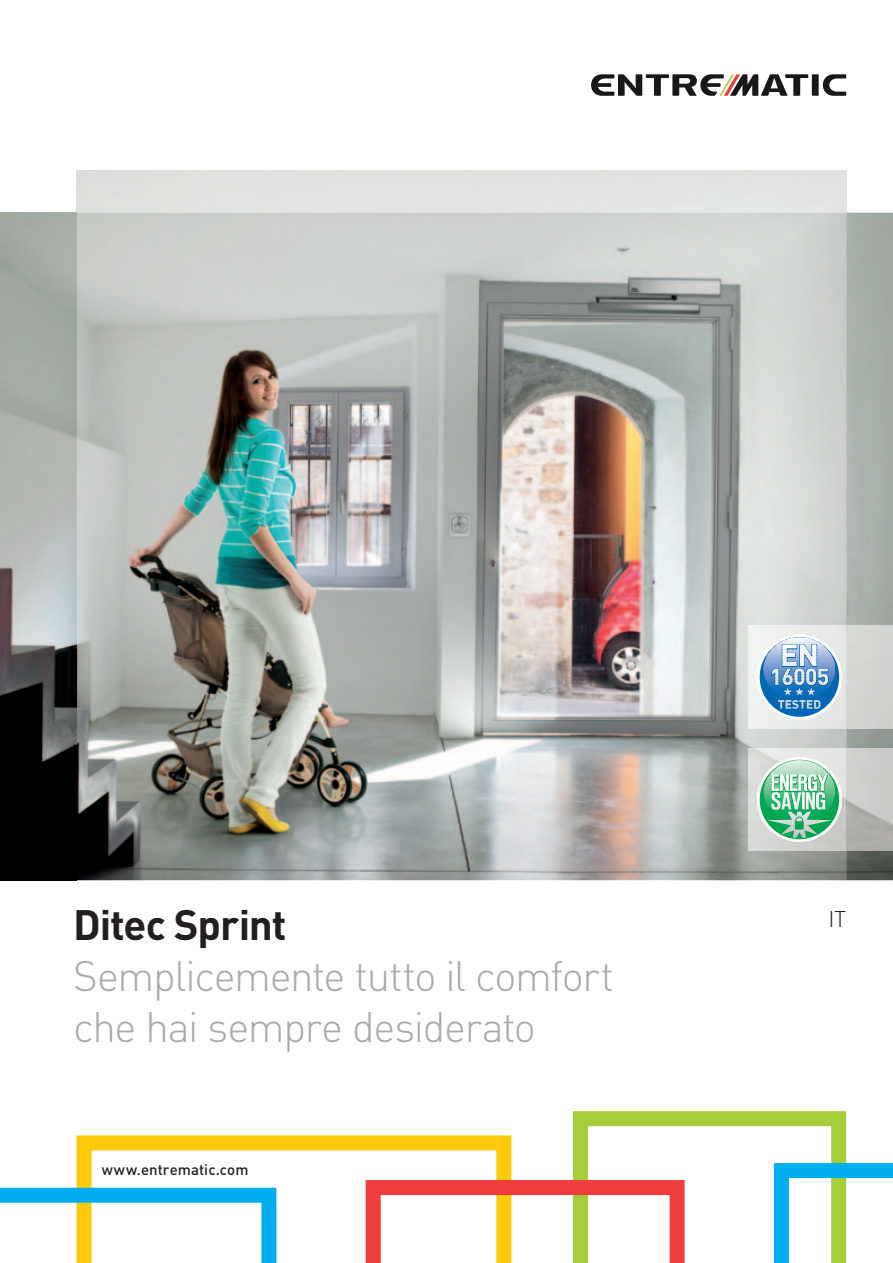
<style>
.page{position:relative;width:893px;height:1263px;background:#fff}
.page>*{position:absolute;margin:0;border:0;box-sizing:border-box;transform-origin:0 0}
.t1{font:300 42px/51px "DIN Pro";letter-spacing:-.035em;color:#a8a9ad}
.t2{font:700 42px "DIN Pro";letter-spacing:-.025em;color:#231f20}
.t3{font:300 22.5px "DIN Pro";color:#231f20}
.t4{font:500 15px "DIN Pro";letter-spacing:.005em;color:#231f20}
</style>
<div class="page">
<img style="left:77px;top:213px;width:769px;height:667px">
<img style="left:846px;top:213px;width:47px;height:667px">
<img style="left:0;top:213px;width:77px;height:667px">
<img style="left:748px;top:748px;width:145px;height:102px">
<img style="left:748px;top:626px;width:145px;height:102px">
<svg style="left:77px;top:1135px;width:289px;height:128px"></svg>
<svg style="left:0;top:1188px;width:276px;height:75px"></svg>
<svg style="left:366px;top:1111px;width:527px;height:152px"></svg>
<svg style="left:757px;top:757px;width:85px;height:85px"></svg>
<svg style="left:760px;top:760px;width:79px;height:79px"></svg>
<div style="left:757px;top:634px;width:85px;height:85px;background:#fff;border-radius:50%"></div>
<svg style="left:760px;top:637px;width:79px;height:80px"></svg>
<hr style="left:772px;top:644px;width:56px;height:3px;background:#fff">
<hr style="left:772px;top:647px;width:56px;height:1px;background:#fefefe">
<hr style="left:772px;top:648px;width:56px;height:1px;background:#fdfdfd">
<hr style="left:772px;top:649px;width:56px;height:2px;background:#fcfcfc">
<hr style="left:772px;top:651px;width:56px;height:1px;background:#fafafb">
<hr style="left:772px;top:652px;width:56px;height:2px;background:#f9fafa">
<hr style="left:772px;top:654px;width:56px;height:1px;background:#f8f9f9">
<hr style="left:772px;top:655px;width:56px;height:2px;background:#f6f7f8">
<hr style="left:772px;top:657px;width:56px;height:1px;background:#f5f6f8">
<hr style="left:772px;top:658px;width:56px;height:2px;background:#f4f6f7">
<hr style="left:772px;top:660px;width:56px;height:1px;background:#f2f4f6">
<hr style="left:772px;top:661px;width:56px;height:1px;background:#f1f3f5">
<hr style="left:772px;top:662px;width:56px;height:2px;background:#f0f2f4">
<hr style="left:772px;top:664px;width:56px;height:1px;background:#eef1f3">
<hr style="left:772px;top:665px;width:56px;height:2px;background:#edf0f2">
<hr style="left:772px;top:667px;width:56px;height:2px;background:#eceff1">
<hr style="left:772px;top:669px;width:56px;height:1px;background:#ebeef1">
<hr style="left:772px;top:670px;width:56px;height:2px;background:#eaedf0">
<hr style="left:772px;top:672px;width:56px;height:1px;background:#e9ecef">
<hr style="left:772px;top:673px;width:56px;height:2px;background:#e7ebee">
<hr style="left:772px;top:675px;width:56px;height:1px;background:#e6eaed">
<hr style="left:772px;top:676px;width:56px;height:2px;background:#e5e9ec">
<hr style="left:772px;top:678px;width:56px;height:1px;background:#e3e8eb">
<hr style="left:772px;top:679px;width:56px;height:2px;background:#e2e7ea">
<hr style="left:772px;top:681px;width:56px;height:2px;background:#e1e6ea">
<hr style="left:772px;top:683px;width:56px;height:1px;background:#e0e5e9">
<hr style="left:772px;top:684px;width:56px;height:2px;background:#dfe4e8">
<hr style="left:772px;top:686px;width:56px;height:2px;background:#dee3e7">
<hr style="left:772px;top:688px;width:56px;height:2px;background:#dce2e6">
<hr style="left:772px;top:690px;width:56px;height:1px;background:#dbe1e5">
<hr style="left:772px;top:691px;width:56px;height:3px;background:#dae0e4">
<hr style="left:772px;top:694px;width:56px;height:2px;background:#d8dfe3">
<hr style="left:772px;top:696px;width:56px;height:2px;background:#d7dee3">
<hr style="left:772px;top:698px;width:56px;height:2px;background:#d6dde2">
<hr style="left:772px;top:700px;width:56px;height:2px;background:#d5dce1">
<hr style="left:772px;top:702px;width:56px;height:2px;background:#d4dbe0">
<hr style="left:772px;top:704px;width:56px;height:2px;background:#d3dadf">
<hr style="left:772px;top:706px;width:56px;height:3px;background:#d1d9de">
<svg style="left:823px;top:74px;width:23px;height:22px"></svg>
<div style="left:812px;top:74px;width:7px;height:22px;background:#181719"></div>
<svg style="left:591px;top:74px;width:217px;height:22px"></svg>
<p class="t2" style="left:73px;top:896px;width:215px">Ditec Sprint</p>
<p class="t3" style="left:828px;top:904px;width:19px">IT</p>
<p class="t1" style="left:73px;top:948px;width:543px">Semplicemente tutto il comfort che hai sempre desiderato</p>
<p class="t4" style="left:102px;top:1160px;width:148px">www.entrematic.com</p>
</div>
